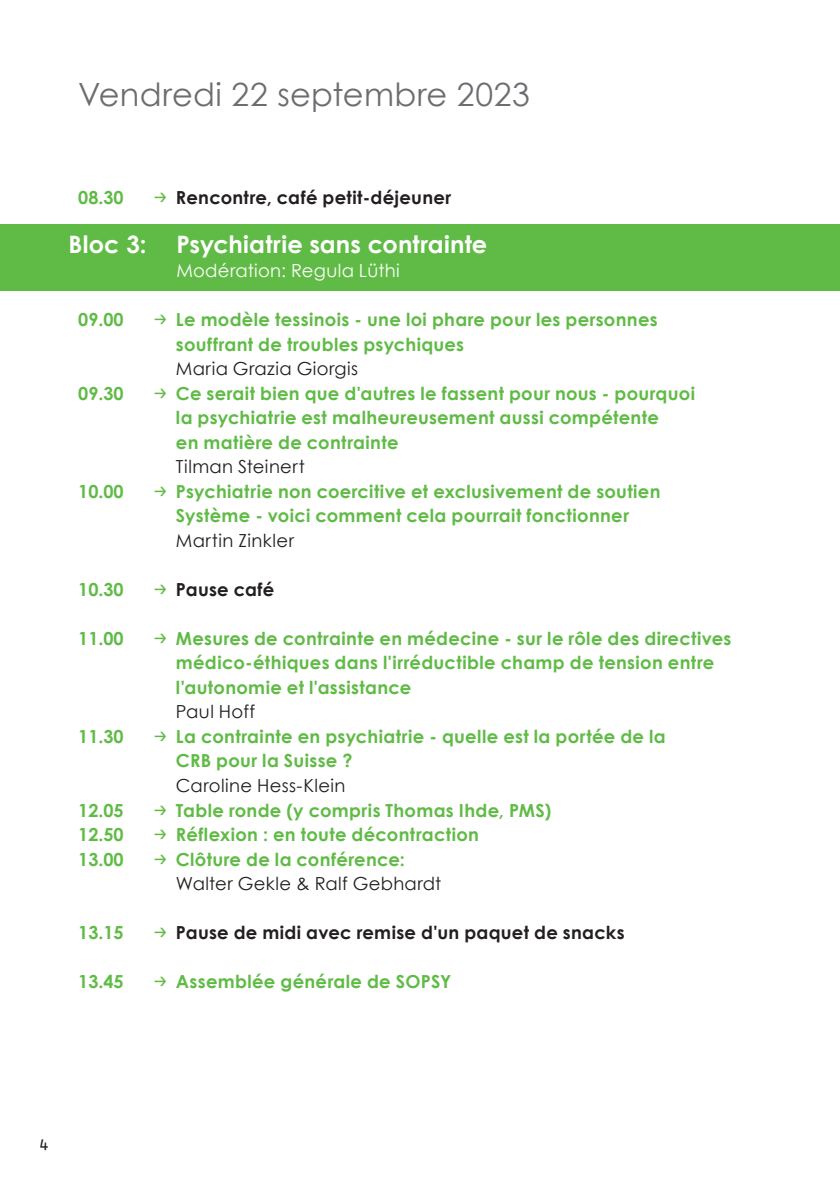
<style>
.page{position:relative;width:840px;height:1191px;background:#fff}
.page>*{position:absolute;margin:0;border:0;box-sizing:border-box;transform-origin:0 0}
.Überschrift_2{font:32px "Century Gothic";letter-spacing:.01em;color:#6c6d70}
.Lauftext_linksbündig{font:700 24px "Century Gothic";letter-spacing:.005em;color:#fff}
.Uhrzeiten_Farbe{font:700 18px/24.4px "Century Gothic";letter-spacing:.015em;color:#60bb46}
.Lauftext_linksbündig-2{font:18px "Century Gothic";letter-spacing:.02em;color:#231f20}
.t1{font:700 18px "Century Gothic";letter-spacing:.015em;color:#231f20}
.Lauftext_linksbündig-3{font:18px "Century Gothic";letter-spacing:.015em;color:#fff}
.t2{font:16px "Fago OT";color:#231f20}
.s1{font-family:"Fago OT";font-weight:400;color:#60bb46}
.s2{font-family:"Fago OT";font-weight:400}
.s3{font-weight:400;color:#231f20}
</style>
<div class="page">
<div style="left:0;top:224px;width:839px;height:67px;background:#60bb46"></div>
<p class="Überschrift_2" style="left:78px;top:72px;width:452px">Vendredi 22 septembre 2023</p>
<p class="Uhrzeiten_Farbe" style="left:78px;top:184px;width:47px">08.30</p>
<p class="t1" style="left:153px;top:183px;width:299px"><span class="s1">→</span> Rencontre, café petit-déjeuner</p>
<p class="Lauftext_linksbündig" style="left:69px;top:226px;width:420px">Bloc 3: Psychiatrie sans contrainte</p>
<p class="Lauftext_linksbündig-3" style="left:176px;top:258px;width:225px">Modération: Regula Lüthi</p>
<p class="Uhrzeiten_Farbe" style="left:78px;top:307px;width:47px">09.00</p>
<p class="Uhrzeiten_Farbe" style="left:78px;top:380px;width:47px">09.30</p>
<p class="Uhrzeiten_Farbe" style="left:78px;top:478px;width:47px">10.00</p>
<p class="Uhrzeiten_Farbe" style="left:78px;top:576px;width:47px">10.30</p>
<p class="Uhrzeiten_Farbe" style="left:78px;top:625px;width:47px">11.00</p>
<p class="Uhrzeiten_Farbe" style="left:78px;top:723px;width:47px">11.30</p>
<p class="Uhrzeiten_Farbe" style="left:78px;top:797px;width:47px">12.05</p>
<p class="Uhrzeiten_Farbe" style="left:78px;top:821px;width:47px">12.50</p>
<p class="Uhrzeiten_Farbe" style="left:78px;top:846px;width:47px">13.00</p>
<p class="Uhrzeiten_Farbe" style="left:78px;top:919px;width:47px">13.15</p>
<p class="Uhrzeiten_Farbe" style="left:78px;top:968px;width:47px">13.45</p>
<p class="Uhrzeiten_Farbe" style="left:176px;top:307px;width:483px;text-indent:-23px"><span class="s2">→</span> Le modèle tessinois - une loi phare pour les personnes souffrant de troubles psychiques</p>
<p class="Lauftext_linksbündig-2" style="left:176px;top:356px;width:183px">Maria Grazia Giorgis</p>
<p class="Uhrzeiten_Farbe" style="left:176px;top:380px;width:520px;text-indent:-23px"><span class="s2">→</span> Ce serait bien que d'autres le fassent pour nous - pourquoi la psychiatrie est malheureusement aussi compétente<br>en matière de contrainte</p>
<p class="Lauftext_linksbündig-2" style="left:176px;top:454px;width:130px">Tilman Steinert</p>
<p class="Uhrzeiten_Farbe" style="left:153px;top:478px;width:508px;text-align:center"><span class="s2">→</span> Psychiatrie non coercitive et exclusivement de soutien<br>Système - voici comment cela pourrait fonctionner</p>
<p class="Lauftext_linksbündig-2" style="left:176px;top:528px;width:120px">Martin Zinkler</p>
<p class="t1" style="left:153px;top:575px;width:123px"><span class="s1">→</span> Pause café</p>
<p class="Uhrzeiten_Farbe" style="left:176px;top:625px;width:556px;text-indent:-23px"><span class="s2">→</span> Mesures de contrainte en médecine - sur le rôle des directives médico-éthiques dans l'irréductible champ de tension entre l'autonomie et l'assistance<br><span class="s3">Paul Hoff</span></p>
<p class="Uhrzeiten_Farbe" style="left:176px;top:723px;width:491px;text-indent:-23px"><span class="s2">→</span> La contrainte en psychiatrie - quelle est la portée de la<br>CRB pour la Suisse ?</p>
<p class="Lauftext_linksbündig-2" style="left:176px;top:773px;width:171px">Caroline Hess-Klein</p>
<p class="Uhrzeiten_Farbe" style="left:153px;top:797px;width:399px"><span class="s2">→</span> Table ronde (y compris Thomas Ihde, PMS)</p>
<p class="Uhrzeiten_Farbe" style="left:153px;top:821px;width:327px"><span class="s2">→</span> Réflexion : en toute décontraction</p>
<p class="Uhrzeiten_Farbe" style="left:153px;top:846px;width:253px"><span class="s2">→</span> Clôture de la conférence:</p>
<p class="Lauftext_linksbündig-2" style="left:176px;top:871px;width:267px">Walter Gekle &amp; Ralf Gebhardt</p>
<p class="t1" style="left:153px;top:918px;width:472px"><span class="s1">→</span> Pause de midi avec remise d'un paquet de snacks</p>
<p class="Uhrzeiten_Farbe" style="left:153px;top:968px;width:299px"><span class="s2">→</span> Assemblée générale de SOPSY</p>
<p class="t2" style="left:40px;top:1134px;width:10px">4</p>
</div>
